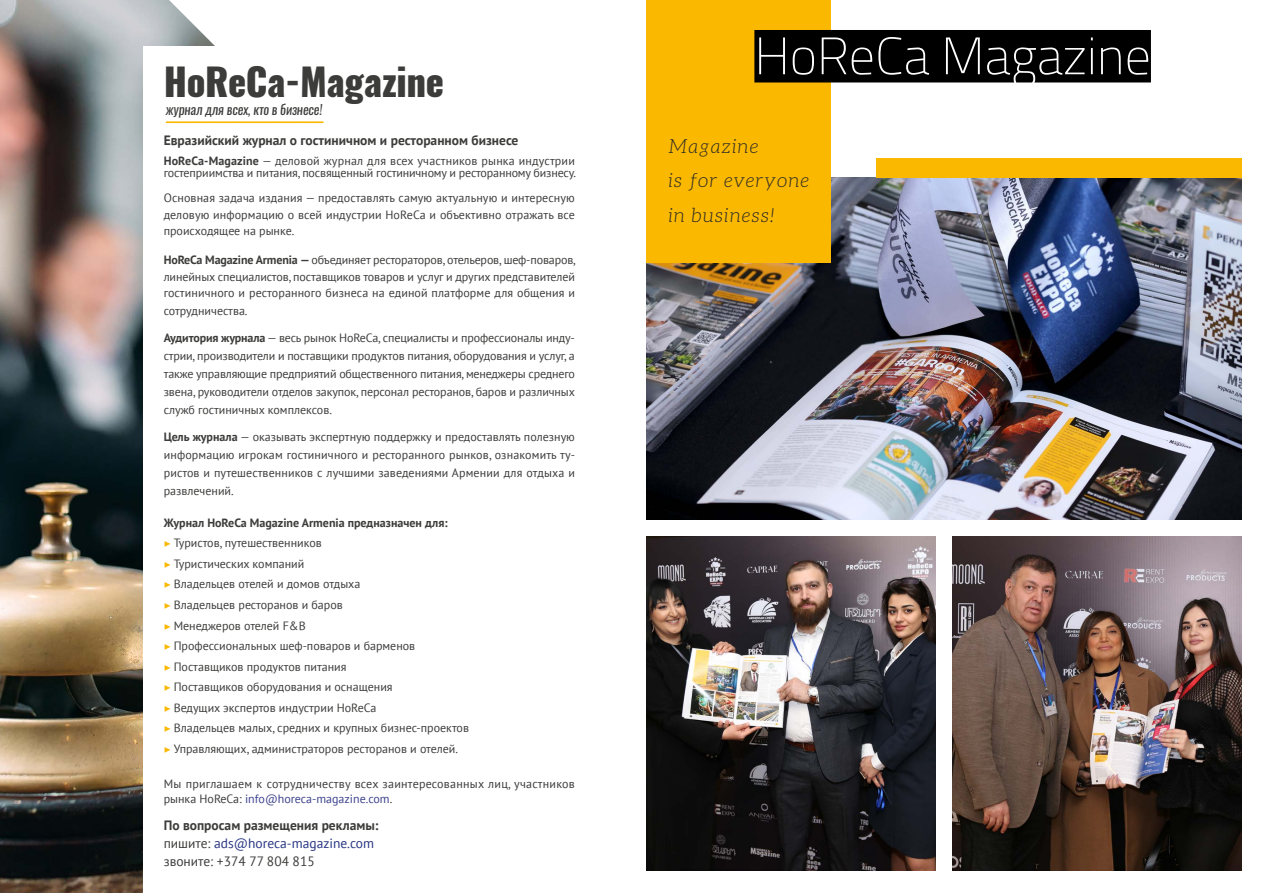
<style>
.page{position:relative;width:1263px;height:893px;background:#fff}
.page>*{position:absolute;margin:0;border:0;box-sizing:border-box;transform-origin:0 0}
.t1{font:100 52.5px "Titillium";color:#fff}
.t2{font:800 37.5px "Oswald";letter-spacing:-.01em;color:#3c3c3b}
.t3{font:italic 300 19.5px/34.5px "Aleo";letter-spacing:.06em;color:#282827}
.t4{font:700 13.5px/18px "PT Sans";color:#3c3c3b}
.t5{font:italic 13.5px "Oswald";letter-spacing:-.01em;color:#3c3c3b}
.t6{font:12px/20.5px "PT Sans";color:#3c3c3b;text-align:justify}
.s1{font-weight:700}
.s2{font-family:"Minion Pro";color:#fbb800}
.s3{color:#3d428d}
.s4{font-weight:400}
.s5{font-weight:400;color:#283583}
</style>
<div class="page">
<img style="left:0;top:0;width:215px;height:893px">
<div style="left:143px;top:47px;width:452px;height:846px;background:#fff"></div>
<svg style="left:166px;top:121px;width:157px;height:2px"></svg>
<img style="left:647px;top:536px;width:289px;height:335px">
<img style="left:953px;top:536px;width:289px;height:335px">
<img style="left:647px;top:178px;width:595px;height:341px">
<div style="left:646px;top:0;width:185px;height:263px;background:#fbb800"></div>
<div style="left:876px;top:158px;width:366px;height:20px;background:#fbb800"></div>
<div style="left:754px;top:30px;width:397px;height:52px;background:#000"></div>
<h2 class="t2" style="left:164px;top:56px;width:282px">HoReCa-Magazine</h2>
<p class="t4" style="left:164px;top:131px;width:356px">Евразийский журнал о гостиничном и ресторанном бизнесе</p>
<p class="t6" style="left:164px;top:155px;width:414px;line-height:12px"><span class="s1">HoReCa-Magazine</span> — деловой журнал для всех участников рынка индустрии гостеприимства и питания, посвященный гостиничному и ресторанному бизнесу.</p>
<p class="t6" style="left:164px;top:189px;width:413px;line-height:16.5px">Основная задача издания — предоставлять самую актуальную и интересную деловую информацию о всей индустрии HoReCa и объективно отражать все происходящее на рынке.</p>
<p class="t6" style="left:164px;top:252px;width:414px;line-height:16.5px"><span class="s1">HoReCa Magazine Armenia —</span> объединяет рестораторов, отельеров, шеф-поваров, линейных специалистов, поставщиков товаров и услуг и других представителей гостиничного и ресторанного бизнеса на единой платформе для общения и</p>
<p class="t6" style="left:164px;top:301px;width:85px">сотрудничества.</p>
<p class="t6" style="left:164px;top:328px;width:413px;line-height:18px"><span class="s1">Аудитория журнала</span> — весь рынок HoReCa, специалисты и профессионалы инду&shy;стрии, производители и поставщики продуктов питания, оборудования и услуг, а также управляющие предприятий общественного питания, менеджеры среднего звена, руководители отделов закупок, персонал ресторанов, баров и различных служб гостиничных комплексов.</p>
<p class="t6" style="left:164px;top:427px;width:413px;line-height:18px"><span class="s1">Цель журнала</span> — оказывать экспертную поддержку и предоставлять полезную информацию игрокам гостиничного и ресторанного рынков, ознакомить ту&shy;ристов и путешественников с лучшими заведениями Армении для отдыха и развлечений.</p>
<p class="t5" style="left:166px;top:101px;width:158px">журнал для всех, кто в бизнесе!</p>
<p class="t6" style="left:164px;top:512px;width:307px;text-align:left"><span class="s1">Журнал HoReCa Magazine Armenia предназначен для:<br></span><span class="s2">▶</span> Туристов, путешественников<br><span class="s2">▶</span> Туристических компаний<br><span class="s2">▶</span> Владельцев отелей и домов отдыха<br><span class="s2">▶</span> Владельцев ресторанов и баров<br><span class="s2">▶</span> Менеджеров отелей F&amp;B<br><span class="s2">▶</span> Профессиональных шеф-поваров и барменов<br><span class="s2">▶</span> Поставщиков продуктов питания<br><span class="s2">▶</span> Поставщиков оборудования и оснащения<br><span class="s2">▶</span> Ведущих экспертов индустрии HoReCa<br><span class="s2">▶</span> Владельцев малых, средних и крупных бизнес-проектов <span class="s2">▶</span> Управляющих, администраторов ресторанов и отелей.</p>
<p class="t6" style="left:164px;top:776px;width:413px;line-height:15px">Мы приглашаем к сотрудничеству всех заинтересованных лиц, участников рынка HoReCa: <span class="s3">info@horeca-magazine.com</span>.</p>
<p class="t4" style="left:164px;top:816px;width:216px">По вопросам размещения рекламы: <span class="s4">пишите:</span> <span class="s5">ads@horeca-magazine.com </span><span class="s4">звоните: +374 77 804 815</span></p>
<h1 class="t1" style="left:754px;top:18px;width:398px">HoReCa Magazine</h1>
<h3 class="t3" style="left:668px;top:129px;width:142px">Magazine<br>is for everyone in business!</h3>
</div>
